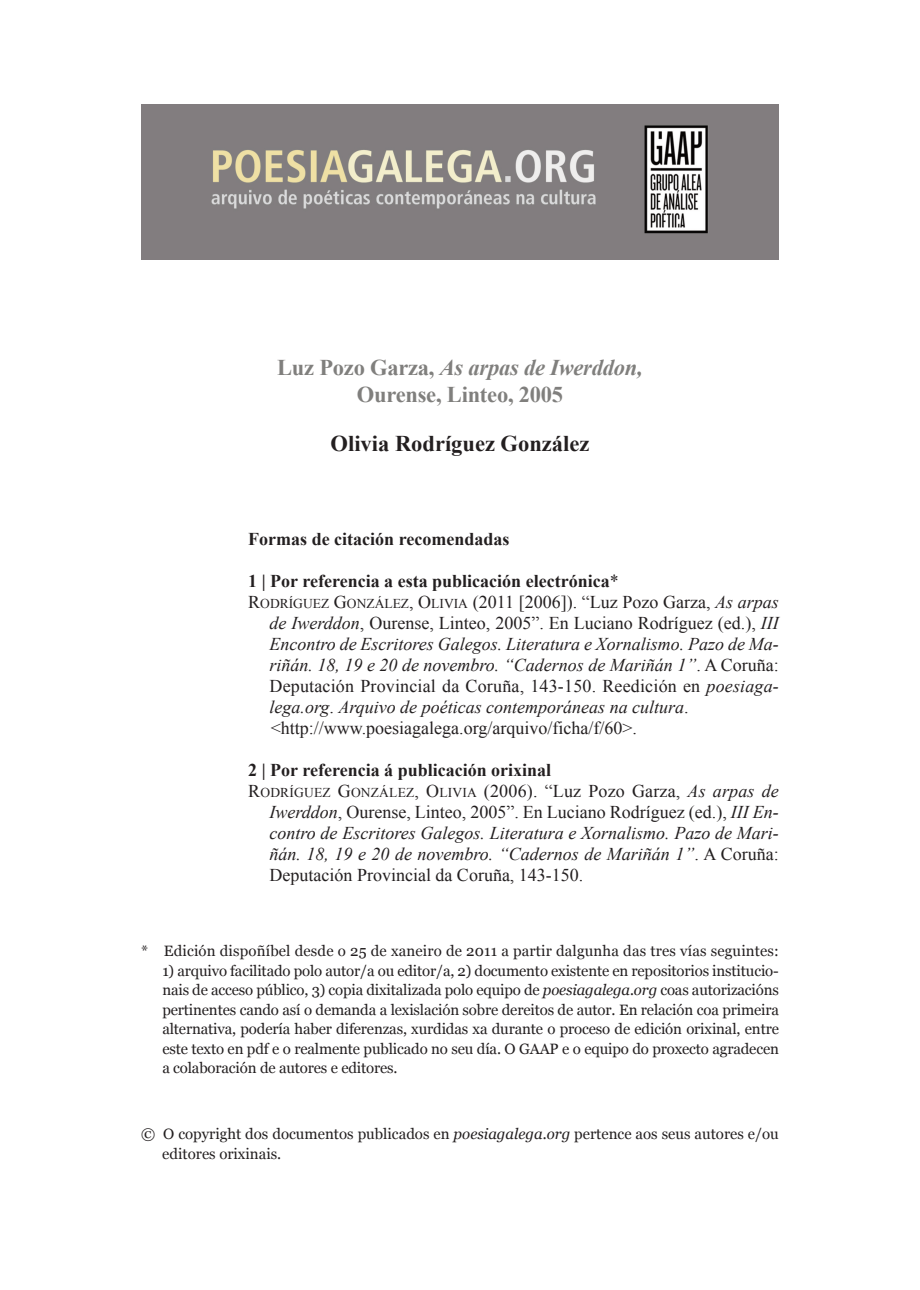
<style>
.page{position:relative;width:920px;height:1290px;background:#fff}
.page>*{position:absolute;margin:0;border:0;box-sizing:border-box;transform-origin:0 0}
.t1{font:700 22.5px/27px "Times New Roman";letter-spacing:-.01em;color:#807f7d;text-align:center}
.t2{font:700 22.5px "Times New Roman";color:#231f20}
.t3{font:18px "Times New Roman";color:#231f20}
.t4{font:italic 18px "Times New Roman";color:#231f20}
.t5{font:700 18px "Times New Roman";color:#231f20}
.t6{font:15px/19.5px "Georgia";color:#231f20}
.s1{font-style:italic}
.s2{font-weight:400}
.s3{font-size:13.5px}
.s4{font-style:normal}
</style>
<div class="page">
<div style="left:141px;top:101px;width:638px;height:163px;background:linear-gradient(to right,#fff,#fff)"></div>
<img style="left:141px;top:105px;width:638px;height:155px">
<h1 class="t1" style="left:277px;top:354px;width:367px">Luz Pozo Garza, <span class="s1">As arpas de Iwerddon,<br></span>Ourense, Linteo, 2005</h1>
<h1 class="t2" style="left:331px;top:430px;width:260px">Olivia Rodríguez González</h1>
<p class="t5" style="left:248px;top:528px;width:263px">Formas de citación recomendadas</p>
<p class="t5" style="left:248px;top:571px;width:372px">1 | Por referencia a esta publicación electrónica<span class="s2">*</span></p>
<p class="t3" style="left:248px;top:592px;width:532px">R<span class="s3">odRíguez</span> g<span class="s3">onzález</span>, o<span class="s3">livia</span> (2011 [2006]). “luz Pozo garza, <span class="s1">As arpas</span></p>
<p class="t3" style="left:270px;top:613px;width:511px"><span class="s1">de Iwerddon</span>, ourense, linteo, 2005”. en luciano Rodríguez (ed.), <span class="s1">III</span></p>
<p class="t4" style="left:270px;top:634px;width:511px">Encontro de Escritores Galegos. Literatura e Xornalismo. Pazo de Ma-</p>
<p class="t4" style="left:270px;top:655px;width:511px">riñán. 18, 19 e 20 de novembro. “Cadernos de Mariñán 1”<span class="s4">. a Coruña:</span></p>
<p class="t3" style="left:270px;top:676px;width:511px">deputación Provincial da Coruña, 143-150. Reedición en <span class="s1">poesiaga-</span></p>
<p class="t4" style="left:270px;top:697px;width:421px">lega.org<span class="s4">.</span> Arquivo de poéticas contemporáneas na cultura<span class="s4">.</span></p>
<p class="t3" style="left:271px;top:718px;width:368px">&lt;http://www.poesiagalega.org/arquivo/ficha/f/60&gt;.</p>
<p class="t5" style="left:248px;top:760px;width:304px">2 | Por referencia á publicación orixinal</p>
<p class="t3" style="left:248px;top:781px;width:532px">R<span class="s3">odRíguez</span> g<span class="s3">onzález</span>, o<span class="s3">livia</span> (2006). “luz Pozo garza, <span class="s1">As arpas de</span></p>
<p class="t3" style="left:270px;top:802px;width:511px"><span class="s1">Iwerddon</span>, ourense, linteo, 2005”. en luciano Rodríguez (ed.), <span class="s1">III En-</span></p>
<p class="t4" style="left:270px;top:823px;width:511px">contro de Escritores Galegos. Literatura e Xornalismo. Pazo de Mari-</p>
<p class="t4" style="left:270px;top:844px;width:511px">ñán. 18, 19 e 20 de novembro. “Cadernos de Mariñán 1”<span class="s4">. a Coruña:</span></p>
<p class="t3" style="left:270px;top:865px;width:315px">deputación Provincial da Coruña, 143-150.</p>
<p class="t6" style="left:141px;top:941px;width:639px">* Edición dispoñíbel desde o 25 de xaneiro de 2011 a partir dalgunha das tres vías seguintes:</p>
<p class="t6" style="left:162px;top:960px;width:618px;text-align:justify">1) arquivo facilitado polo autor/a ou editor/a, 2) documento existente en repositorios institucio&shy;nais de acceso público, 3) copia dixitalizada polo equipo de <span class="s1">poesiagalega.org</span> coas autorizacións pertinentes cando así o demanda a lexislación sobre dereitos de autor. En relación coa primeira alternativa, podería haber diferenzas, xurdidas xa durante o proceso de edición orixinal, entre este texto en pdf e o realmente publicado no seu día. O GAAP e o equipo do proxecto agradecen a colaboración de autores e editores.</p>
<p class="t6" style="left:162px;top:1124px;width:618px;text-indent:-21px">© O copyright dos documentos publicados en <span class="s1">poesiagalega.org</span> pertence aos seus autores e/ou editores orixinais.</p>
</div>
